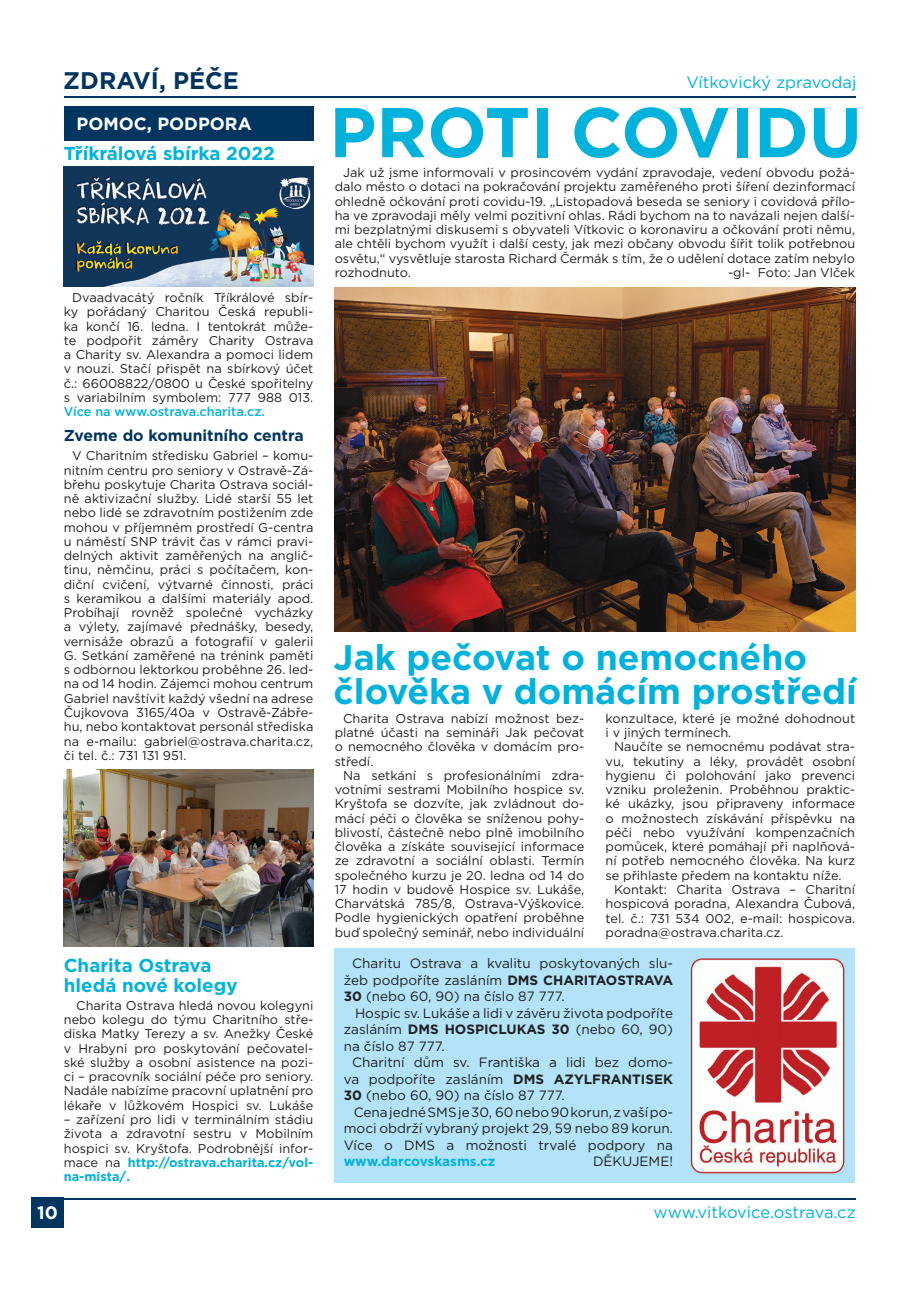
<style>
.page{position:relative;width:919px;height:1289px;background:#fff}
.page>*{position:absolute;margin:0;border:0;box-sizing:border-box;transform-origin:0 0}
.t1{font:700 70.2px "Gotham";color:#00b2dc}
.t2{font:700 35.55px/34.5px "Gotham";color:#00b2dc}
.t3{font:700 24px "Gotham";color:#003560}
.t4{font:700 18.75px/19.5px "Gotham";color:#00b2dc}
.t5{font:700 18px "Gotham";color:#fff}
.t6{font:700 17.7px "Gotham";color:#fff}
.t7{font:16.5px "Gotham";color:#00b2dc}
.t8{font:700 15.75px "Gotham";color:#003560}
.t9{font:13.5px/16.5px "Gotham";color:#1f2020;text-align:justify}
.t10{font:700 13.5px "Gotham";letter-spacing:-.005em;color:#00b2dc}
.t11{font:12.75px/14.2px "Gotham";color:#231f20;text-align:justify}
.t12{font:500 12.75px "Gotham";color:#00b2dc}
.s1{font-weight:700;color:#00b2dc}
.s2{font-weight:700}
</style>
<div class="page">
<div style="left:334px;top:947px;width:521px;height:235px;background:#b3e3f9"></div>
<hr style="left:64px;top:96px;width:791px;height:2px;background:#003560">
<div style="left:31px;top:1197px;width:33px;height:30px;background:#003560"></div>
<hr style="left:64px;top:1197px;width:791px;height:2px;background:#003560">
<div style="left:64px;top:106px;width:249px;height:34px;background:#003560"></div>
<img style="left:690px;top:958px;width:155px;height:216px">
<img style="left:334px;top:287px;width:521px;height:344px">
<img style="left:64px;top:167px;width:249px;height:120px">
<img style="left:64px;top:770px;width:249px;height:176px">
<h3 class="t3" style="left:63px;top:65px;width:177px">ZDRAVÍ, PÉČE</h3>
<p class="t7" style="left:686px;top:71px;width:171px">Vítkovický zpravodaj</p>
<h3 class="t6" style="left:77px;top:112px;width:177px">POMOC, PODPORA</h3>
<h3 class="t4" style="left:64px;top:143px;width:212px">Tříkrálová sbírka 2022</h3>
<p class="t11" style="left:64px;top:290px;width:251px;text-indent:9px">Dvaadvacátý ročník Tříkrálové sbír&shy;ky pořádaný Charitou Česká republi&shy;ka končí 16. ledna. I tentokrát může&shy;te podpořit záměry Charity Ostrava a Charity sv. Alexandra a pomoci lidem v nouzi. Stačí přispět na sbírkový účet č.: 66008822/0800 u České spořitelny s variabilním symbolem: 777 988 013.</p>
<p class="t12" style="left:64px;top:403px;width:203px">Více na www.ostrava.charita.cz.</p>
<p class="t8" style="left:64px;top:425px;width:241px">Zveme do komunitního centra</p>
<p class="t11" style="left:64px;top:448px;width:251px;text-indent:9px">V Charitním středisku Gabriel – komu&shy;nitním centru pro seniory v Ostravě-Zá&shy;břehu poskytuje Charita Ostrava sociál&shy;ně aktivizační služby. Lidé starší 55 let nebo lidé se zdravotním postižením zde mohou v příjemném prostředí G-centra u náměstí SNP trávit čas v rámci pravi&shy;delných aktivit zaměřených na anglič&shy;tinu, němčinu, práci s počítačem, kon&shy;diční cvičení, výtvarné činnosti, práci s keramikou a dalšími materiály apod.<br>Probíhají rovněž společné vycházky a výlety, zajímavé přednášky, besedy, vernisáže obrazů a fotografií v galerii G. Setkání zaměřené na trénink paměti s odbornou lektorkou proběhne 26. led&shy;na od 14 hodin. Zájemci mohou centrum Gabriel navštívit každý všední na adrese Čujkovova 3165/40a v Ostravě-Zábře&shy;hu, nebo kontaktovat personál střediska na e-mailu: gabriel@ostrava.charita.cz, či tel. č.: 731 131 951.</p>
<h3 class="t4" style="left:64px;top:955px;width:175px">Charita Ostrava hledá nové kolegy</h3>
<p class="t11" style="left:64px;top:998px;width:251px;text-indent:12px">Charita Ostrava hledá novou kolegyni nebo kolegu do týmu Charitního stře&shy;diska Matky Terezy a sv. Anežky České v Hrabyni pro poskytování pečovatel&shy;ské služby a osobní asistence na pozi&shy;ci – pracovník sociální péče pro seniory.<br>Nadále nabízíme pracovní uplatnění pro lékaře v lůžkovém Hospici sv. Lukáše</p>
<p class="t11" style="left:64px;top:1112px;width:251px">– zařízení pro lidi v terminálním stádiu života a zdravotní sestru v Mobilním hospici sv. Kryštofa. Podrobnější infor&shy;mace na <span class="s1">http://ostrava.charita.cz/vol&shy;na-mista/.</span></p>
<h1 class="t1" style="left:329px;top:86px;width:534px">PROTI COVIDU</h1>
<p class="t11" style="left:334px;top:165px;width:522px;text-indent:9px">Jak už jsme informovali v prosincovém vydání zpravodaje, vedení obvodu požá&shy;dalo město o dotaci na pokračování projektu zaměřeného proti šíření dezinformací ohledně očkování proti covidu-19. „Listopadová beseda se seniory i covidová přílo&shy;ha ve zpravodaji měly velmi pozitivní ohlas. Rádi bychom na to navázali nejen další&shy;mi bezplatnými diskusemi s obyvateli Vítkovic o koronaviru a očkování proti němu, ale chtěli bychom využít i další cesty, jak mezi občany obvodu šířit tolik potřebnou osvětu,“ vysvětluje starosta Richard Čermák s tím, že o udělení dotace zatím nebylo rozhodnuto.</p>
<p class="t11" style="left:728px;top:265px;width:128px">-gl- Foto: Jan Vlček</p>
<h2 class="t2" style="left:333px;top:639px;width:524px">Jak pečovat o nemocného člověka v domácím prostředí</h2>
<p class="t11" style="left:334px;top:711px;width:251px;text-indent:9px">Charita Ostrava nabízí možnost bez&shy;platné účasti na semináři Jak pečovat o nemocného člověka v domácím pro&shy;středí.</p>
<p class="t11" style="left:334px;top:768px;width:251px;text-indent:9px">Na setkání s profesionálními zdra&shy;votními sestrami Mobilního hospice sv.<br>Kryštofa se dozvíte, jak zvládnout do&shy;mácí péči o člověka se sníženou pohy&shy;blivostí, částečně nebo plně imobilního člověka a získáte související informace ze zdravotní a sociální oblasti. Termín společného kurzu je 20. ledna od 14 do 17 hodin v budově Hospice sv. Lukáše, Charvátská 785/8, Ostrava-Výškovice.<br>Podle hygienických opatření proběhne buď společný seminář, nebo individuální</p>
<p class="t11" style="left:605px;top:711px;width:251px">konzultace, které je možné dohodnout i v jiných termínech.</p>
<p class="t11" style="left:605px;top:739px;width:251px;text-indent:9px">Naučíte se nemocnému podávat stra&shy;vu, tekutiny a léky, provádět osobní hygienu či polohování jako prevenci vzniku proleženin. Proběhnou praktic&shy;ké ukázky, jsou připraveny informace o možnostech získávání příspěvku na péči nebo využívání kompenzačních pomůcek, které pomáhají při naplňová&shy;ní potřeb nemocného člověka. Na kurz se přihlaste předem na kontaktu níže.</p>
<p class="t11" style="left:605px;top:882px;width:251px;text-indent:9px">Kontakt: Charita Ostrava – Charitní hospicová poradna, Alexandra Čubová, tel. č.: 731 534 002, e-mail: hospicova. poradna@ostrava.charita.cz.</p>
<p class="t9" style="left:344px;top:954px;width:331px;text-indent:9px">Charitu Ostrava a kvalitu poskytovaných slu&shy;žeb podpoříte zasláním <span class="s2">DMS CHARITAOSTRAVA 30</span> (nebo 60, 90) na číslo 87 777.</p>
<p class="t9" style="left:344px;top:1004px;width:331px;text-indent:11px">Hospic sv. Lukáše a lidi v závěru života podpoříte zasláním <span class="s2">DMS HOSPICLUKAS 30</span> (nebo 60, 90) na číslo 87 777.</p>
<p class="t9" style="left:344px;top:1053px;width:331px;text-indent:9px">Charitní dům sv. Františka a lidi bez domo&shy;va podpoříte zasláním <span class="s2">DMS AZYLFRANTISEK 30</span> (nebo 60, 90) na číslo 87 777.</p>
<p class="t9" style="left:344px;top:1103px;width:331px;text-indent:10px">Cena jedné SMS je 30, 60 nebo 90 korun, z vaší po&shy;moci obdrží vybraný projekt 29, 59 nebo 89 korun.<br>Více o DMS a možnosti trvalé podpory na</p>
<p class="t10" style="left:344px;top:1152px;width:153px">www.darcovskasms.cz</p>
<p class="t9" style="left:593px;top:1152px;width:82px">DĚKUJEME!</p>
<h3 class="t5" style="left:37px;top:1201px;width:22px">10</h3>
<p class="t7" style="left:653px;top:1201px;width:204px">www.vitkovice.ostrava.cz</p>
</div>
